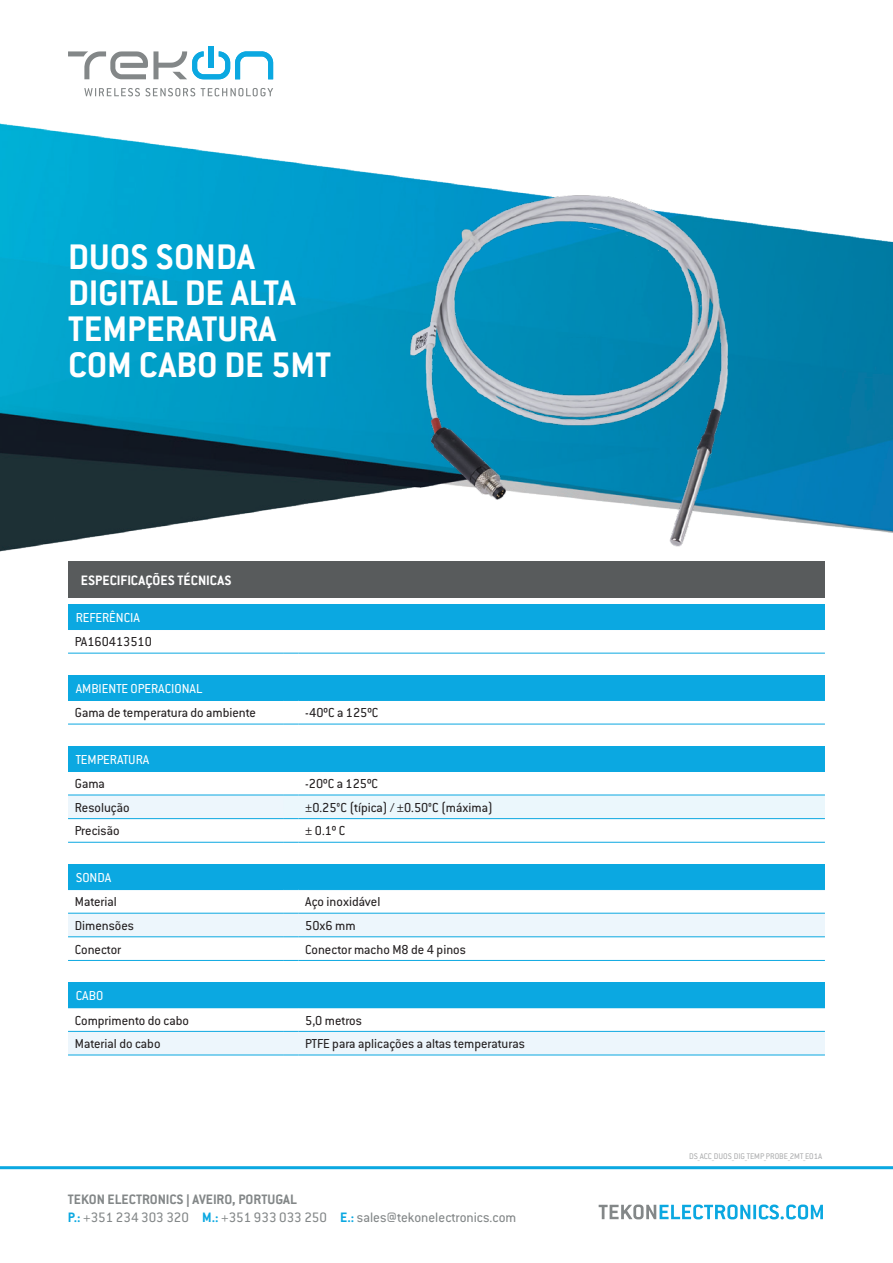
<style>
.page{position:relative;width:893px;height:1263px;background:#fff}
.page>*{position:absolute;margin:0;border:0;box-sizing:border-box;transform-origin:0 0}
.t1{font:700 39px/36px "Conduit ITC Pro";color:#fff}
.t2{font:15px/18px "Conduit ITC Pro";color:#838788}
.t3{font:700 15px "Conduit ITC Pro";color:#fff}
.t4{font:14.25px "Conduit ITC Pro";color:#231f20}
.t5{font:14.25px "Conduit ITC Pro";color:#fff}
.t6{font:9px "Conduit ITC Pro";color:#acadae}
.s1{font-weight:700}
.s2{font-family:"Arial";font-weight:700;font-size:13.5px}
.s3{font-weight:700;color:#0ba8e1}
</style>
<div class="page">
<img style="left:0;top:123px;width:893px;height:439px">
<svg style="left:0;top:1166px;width:893px;height:3px;background:#1bade2"></svg>
<svg style="left:68px;top:46px;width:205px;height:33px"></svg>
<svg style="left:84px;top:88px;width:111px;height:8px"></svg>
<svg style="left:201px;top:88px;width:72px;height:8px"></svg>
<svg style="left:599px;top:1204px;width:151px;height:15px"></svg>
<hr style="left:753px;top:1205px;width:3px;height:14px;background:#0ba8e1">
<svg style="left:759px;top:1204px;width:64px;height:15px"></svg>
<img style="left:365px;top:170px;width:409px;height:392px">
<div style="left:68px;top:562px;width:757px;height:36px;background:#585b5c"></div>
<div style="left:68px;top:604px;width:757px;height:25px;background:#0ba8e1"></div>
<hr style="left:68px;top:629px;width:215px;height:1px;background:#0ba8e1">
<svg style="left:283px;top:629px;width:15px;height:1px"></svg>
<hr style="left:298px;top:629px;width:527px;height:1px;background:#0ba8e1">
<hr style="left:68px;top:653px;width:215px;height:1px;background:#0ba8e1">
<svg style="left:283px;top:653px;width:15px;height:1px"></svg>
<hr style="left:298px;top:653px;width:527px;height:1px;background:#0ba8e1">
<div style="left:68px;top:675px;width:757px;height:25px;background:#0ba8e1"></div>
<hr style="left:68px;top:700px;width:215px;height:1px;background:#0ba8e1">
<hr style="left:68px;top:724px;width:215px;height:1px;background:#0ba8e1">
<svg style="left:283px;top:700px;width:542px;height:25px"></svg>
<hr style="left:298px;top:724px;width:527px;height:1px;background:#0ba8e1">
<div style="left:68px;top:746px;width:757px;height:25px;background:#0ba8e1"></div>
<div style="left:68px;top:795px;width:215px;height:24px;background:#edf6fc"></div>
<hr style="left:68px;top:771px;width:215px;height:1px;background:#0ba8e1">
<svg style="left:283px;top:771px;width:15px;height:1px"></svg>
<svg style="left:283px;top:842px;width:15px;height:1px"></svg>
<hr style="left:298px;top:771px;width:527px;height:1px;background:#0ba8e1">
<hr style="left:298px;top:842px;width:527px;height:1px;background:#0ba8e1">
<hr style="left:68px;top:795px;width:215px;height:1px;background:#0ba8e1">
<hr style="left:68px;top:818px;width:215px;height:1px;background:#0ba8e1">
<hr style="left:68px;top:842px;width:215px;height:1px;background:#0ba8e1">
<div style="left:283px;top:795px;width:542px;height:24px;background:#ebf7fc"></div>
<hr style="left:298px;top:795px;width:527px;height:1px;background:#0ba8e1">
<hr style="left:298px;top:818px;width:527px;height:1px;background:#0ba8e1">
<div style="left:68px;top:864px;width:757px;height:25px;background:#0ba8e1"></div>
<svg style="left:68px;top:889px;width:757px;height:72px"></svg>
<hr style="left:298px;top:889px;width:527px;height:1px;background:#0ba8e1">
<hr style="left:298px;top:913px;width:527px;height:1px;background:#0ba8e1">
<hr style="left:298px;top:960px;width:527px;height:1px;background:#0ba8e1">
<hr style="left:68px;top:913px;width:215px;height:1px;background:#0ba8e1">
<hr style="left:68px;top:936px;width:215px;height:1px;background:#0ba8e1">
<hr style="left:298px;top:936px;width:527px;height:1px;background:#0ba8e1">
<div style="left:68px;top:982px;width:757px;height:26px;background:#0ba8e1"></div>
<div style="left:68px;top:1031px;width:757px;height:25px;background:#edf6fc"></div>
<hr style="left:298px;top:1031px;width:527px;height:1px;background:#0ba8e1">
<hr style="left:298px;top:1055px;width:527px;height:1px;background:#0ba8e1">
<h1 class="t1" style="left:68px;top:238px;width:265px">DUOS SONDA<br>DIGITAL DE ALTA<br>TEMPERATURA<br>COM CABO DE 5MT</h1>
<p class="t3" style="left:81px;top:572px;width:152px">ESPECIFICAÇÕES TÉCNICAS</p>
<p class="t5" style="left:76px;top:609px;width:66px">REFERÊNCIA</p>
<p class="t4" style="left:75px;top:634px;width:79px">PA160413510</p>
<p class="t5" style="left:76px;top:680px;width:128px">AMBIENTE OPERACIONAL</p>
<p class="t4" style="left:75px;top:705px;width:183px">Gama de temperatura do ambiente</p>
<p class="t4" style="left:305px;top:705px;width:75px">-40ºC a 125ºC</p>
<p class="t5" style="left:76px;top:751px;width:75px">TEMPERATURA</p>
<p class="t4" style="left:75px;top:776px;width:32px">Gama</p>
<p class="t4" style="left:305px;top:776px;width:74px">-20ºC a 125ºC</p>
<p class="t4" style="left:75px;top:799px;width:56px">Resolução</p>
<p class="t4" style="left:305px;top:799px;width:189px">±0.25°C (típica) / ±0.50°C (máxima)</p>
<p class="t4" style="left:75px;top:823px;width:46px">Precisão</p>
<p class="t4" style="left:305px;top:823px;width:42px">± 0.1º C</p>
<p class="t5" style="left:76px;top:869px;width:37px">SONDA</p>
<p class="t4" style="left:75px;top:894px;width:44px">Material</p>
<p class="t4" style="left:305px;top:894px;width:77px">Aço inoxidável</p>
<p class="t4" style="left:75px;top:918px;width:61px">Dimensões</p>
<p class="t4" style="left:305px;top:918px;width:52px">50x6 mm</p>
<p class="t4" style="left:75px;top:941px;width:48px">Conector</p>
<p class="t4" style="left:305px;top:941px;width:162px">Conector macho M8 de 4 pinos</p>
<p class="t5" style="left:76px;top:987px;width:29px">CABO</p>
<p class="t4" style="left:75px;top:1012px;width:116px">Comprimento do cabo</p>
<p class="t4" style="left:305px;top:1012px;width:58px">5,0 metros</p>
<p class="t4" style="left:75px;top:1036px;width:87px">Material do cabo</p>
<p class="t4" style="left:305px;top:1036px;width:221px">PTFE para aplicações a altas temperaturas</p>
<p class="t2" style="left:68px;top:1191px;width:450px"><span class="s1">TEKON ELECTRONICS</span> <span class="s2">|</span> <span class="s1">AVEIRO, PORTUGAL<br></span><span class="s3">P.:</span> +351 234 303 320 <span class="s3">M.:</span> +351 933 033 250 <span class="s3">E.:</span> sales@tekonelectronics.com</p>
<p class="t6" style="left:689px;top:1151px;width:135px">DS_ACC_DUOS_DIG_TEMP_PROBE_2MT_E01A</p>
</div>
